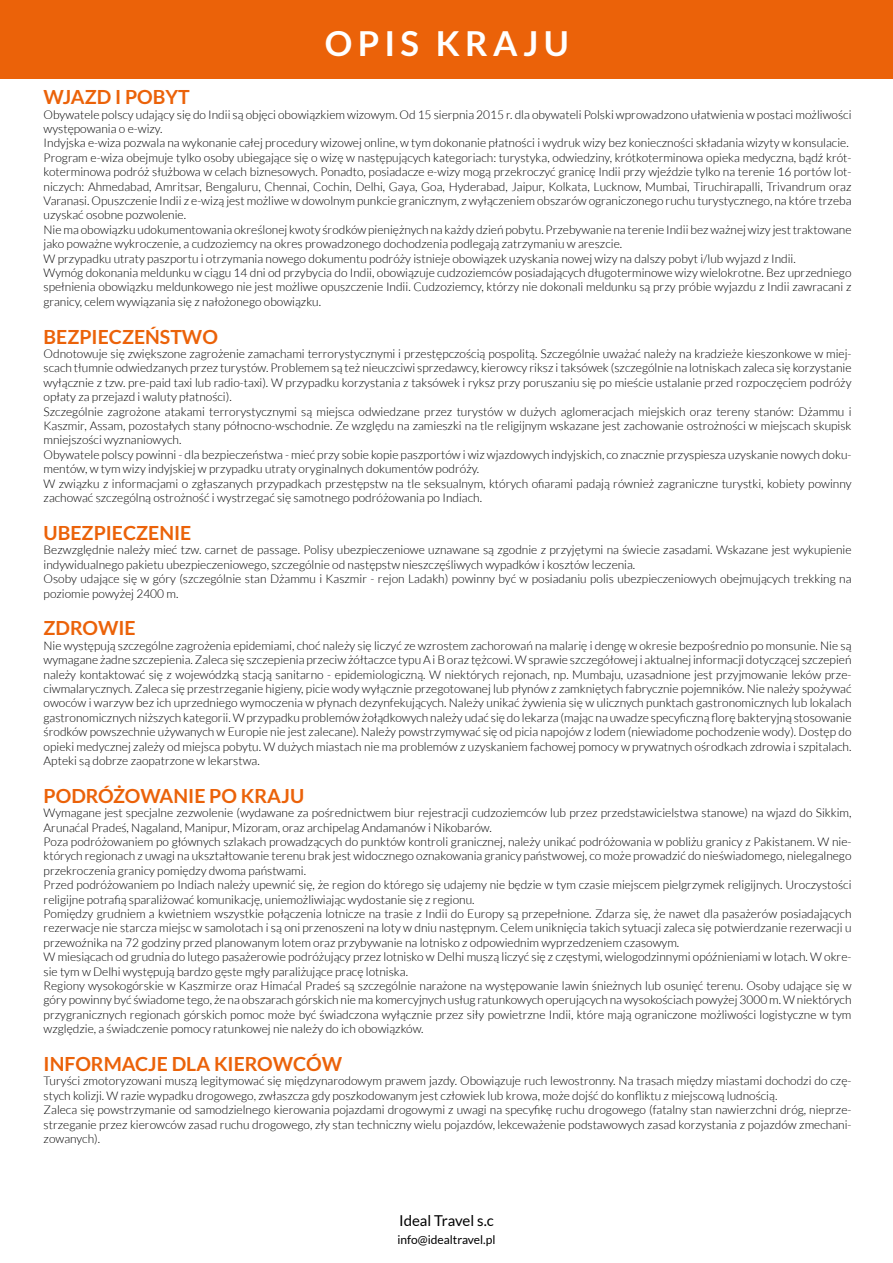
<style>
.page{position:relative;width:893px;height:1263px;background:#fff}
.page>*{position:absolute;margin:0;border:0;box-sizing:border-box;transform-origin:0 0}
.t1{font:700 34.5px "Lato";letter-spacing:.15em;color:#fff}
.t2{font:700 19.5px "Lato";color:#eb6209}
.t3{font:15px "Lato";color:#000}
.t4{font:300 12px/14.4px "Lato";color:#000}
.t5{font:12px "Lato";color:#000}
</style>
<div class="page">
<div style="left:0;top:0;width:893px;height:78px;background:#eb6209"></div>
<h1 class="t1" style="left:325px;top:24px;width:246px">OPIS KRAJU</h1>
<h2 class="t2" style="left:44px;top:86px;width:148px">WJAZD I POBYT</h2>
<p class="t4" style="left:44px;top:107px;width:809px">Obywatele polscy udający się do Indii są objęci obowiązkiem wizowym. Od 15 sierpnia 2015 r. dla obywateli Polski wprowadzono ułatwienia w postaci możliwości występowania o e-wizy.<br>Indyjska e-wiza pozwala na wykonanie całej procedury wizowej online, w tym dokonanie płatności i wydruk wizy bez konieczności składania wizyty w konsulacie.<br>Program e-wiza obejmuje tylko osoby ubiegające się o wizę w następujących kategoriach: turystyka, odwiedziny, krótkoterminowa opieka medyczna, bądź krót&shy;koterminowa podróż służbowa w celach biznesowych. Ponadto, posiadacze e-wizy mogą przekroczyć granicę Indii przy wjeździe tylko na terenie 16 portów lot&shy;niczych: Ahmedabad, Amritsar, Bengaluru, Chennai, Cochin, Delhi, Gaya, Goa, Hyderabad, Jaipur, Kolkata, Lucknow, Mumbai, Tiruchirapalli, Trivandrum oraz Varanasi. Opuszczenie Indii z e-wizą jest możliwe w dowolnym punkcie granicznym, z wyłączeniem obszarów ograniczonego ruchu turystycznego, na które trzeba uzyskać osobne pozwolenie.<br>Nie ma obowiązku udokumentowania określonej kwoty środków pieniężnych na każdy dzień pobytu. Przebywanie na terenie Indii bez ważnej wizy jest traktowane jako poważne wykroczenie, a cudzoziemcy na okres prowadzonego dochodzenia podlegają zatrzymaniu w areszcie.<br>W przypadku utraty paszportu i otrzymania nowego dokumentu podróży istnieje obowiązek uzyskania nowej wizy na dalszy pobyt i/lub wyjazd z Indii.<br>Wymóg dokonania meldunku w ciągu 14 dni od przybycia do Indii, obowiązuje cudzoziemców posiadających długoterminowe wizy wielokrotne. Bez uprzedniego spełnienia obowiązku meldunkowego nie jest możliwe opuszczenie Indii. Cudzoziemcy, którzy nie dokonali meldunku są przy próbie wyjazdu z Indii zawracani z granicy, celem wywiązania się z nałożonego obowiązku.</p>
<h2 class="t2" style="left:44px;top:325px;width:176px">BEZPIECZEŃSTWO</h2>
<p class="t4" style="left:44px;top:347px;width:809px">Odnotowuje się zwiększone zagrożenie zamachami terrorystycznymi i przestępczością pospolitą. Szczególnie uważać należy na kradzieże kieszonkowe w miej&shy;scach tłumnie odwiedzanych przez turystów. Problemem są też nieuczciwi sprzedawcy, kierowcy riksz i taksówek (szczególnie na lotniskach zaleca się korzystanie wyłącznie z tzw. pre-paid taxi lub radio-taxi). W przypadku korzystania z taksówek i ryksz przy poruszaniu się po mieście ustalanie przed rozpoczęciem podróży opłaty za przejazd i waluty płatności).<br>Szczególnie zagrożone atakami terrorystycznymi są miejsca odwiedzane przez turystów w dużych aglomeracjach miejskich oraz tereny stanów: Dżammu i Kaszmir, Assam, pozostałych stany północno-wschodnie. Ze względu na zamieszki na tle religijnym wskazane jest zachowanie ostrożności w miejscach skupisk mniejszości wyznaniowych.<br>Obywatele polscy powinni - dla bezpieczeństwa - mieć przy sobie kopie paszportów i wiz wjazdowych indyjskich, co znacznie przyspiesza uzyskanie nowych doku&shy;mentów, w tym wizy indyjskiej w przypadku utraty oryginalnych dokumentów podróży.<br>W związku z informacjami o zgłaszanych przypadkach przestępstw na tle seksualnym, których ofiarami padają również zagraniczne turystki, kobiety powinny zachować szczególną ostrożność i wystrzegać się samotnego podróżowania po Indiach.</p>
<h2 class="t2" style="left:44px;top:522px;width:149px">UBEZPIECZENIE</h2>
<p class="t4" style="left:44px;top:543px;width:809px">Bezwzględnie należy mieć tzw. carnet de passage. Polisy ubezpieczeniowe uznawane są zgodnie z przyjętymi na świecie zasadami. Wskazane jest wykupienie indywidualnego pakietu ubezpieczeniowego, szczególnie od następstw nieszczęśliwych wypadków i kosztów leczenia.<br>Osoby udające się w góry (szczególnie stan Dżammu i Kaszmir - rejon Ladakh) powinny być w posiadaniu polis ubezpieczeniowych obejmujących trekking na poziomie powyżej 2400 m.</p>
<h2 class="t2" style="left:44px;top:617px;width:94px">ZDROWIE</h2>
<p class="t4" style="left:44px;top:638px;width:809px;text-align:justify">Nie występują szczególne zagrożenia epidemiami, choć należy się liczyć ze wzrostem zachorowań na malarię i dengę w okresie bezpośrednio po monsunie. Nie są wymagane żadne szczepienia. Zaleca się szczepienia przeciw żółtaczce typu A i B oraz tężcowi. W sprawie szczegółowej i aktualnej informacji dotyczącej szczepień należy kontaktować się z wojewódzką stacją sanitarno - epidemiologiczną. W niektórych rejonach, np. Mumbaju, uzasadnione jest przyjmowanie leków prze&shy;ciwmalarycznych. Zaleca się przestrzeganie higieny, picie wody wyłącznie przegotowanej lub płynów z zamkniętych fabrycznie pojemników. Nie należy spożywać owoców i warzyw bez ich uprzedniego wymoczenia w płynach dezynfekujących. Należy unikać żywienia się w ulicznych punktach gastronomicznych lub lokalach gastronomicznych niższych kategorii. W przypadku problemów żołądkowych należy udać się do lekarza (mając na uwadze specyficzną florę bakteryjną stosowanie środków powszechnie używanych w Europie nie jest zalecane). Należy powstrzymywać się od picia napojów z lodem (niewiadome pochodzenie wody). Dostęp do opieki medycznej zależy od miejsca pobytu. W dużych miastach nie ma problemów z uzyskaniem fachowej pomocy w prywatnych ośrodkach zdrowia i szpitalach.<br>Apteki są dobrze zaopatrzone w lekarstwa.</p>
<h2 class="t2" style="left:44px;top:784px;width:262px">PODRÓŻOWANIE PO KRAJU</h2>
<p class="t4" style="left:44px;top:806px;width:809px">Wymagane jest specjalne zezwolenie (wydawane za pośrednictwem biur rejestracji cudzoziemców lub przez przedstawicielstwa stanowe) na wjazd do Sikkim, Arunaćal Pradeś, Nagaland, Manipur, Mizoram, oraz archipelag Andamanów i Nikobarów.<br>Poza podróżowaniem po głównych szlakach prowadzących do punktów kontroli granicznej, należy unikać podróżowania w pobliżu granicy z Pakistanem. W nie&shy;których regionach z uwagi na ukształtowanie terenu brak jest widocznego oznakowania granicy państwowej, co może prowadzić do nieświadomego, nielegalnego przekroczenia granicy pomiędzy dwoma państwami.<br>Przed podróżowaniem po Indiach należy upewnić się, że region do którego się udajemy nie będzie w tym czasie miejscem pielgrzymek religijnych. Uroczystości religijne potrafią sparaliżować komunikację, uniemożliwiając wydostanie się z regionu.<br>Pomiędzy grudniem a kwietniem wszystkie połączenia lotnicze na trasie z Indii do Europy są przepełnione. Zdarza się, że nawet dla pasażerów posiadających rezerwacje nie starcza miejsc w samolotach i są oni przenoszeni na loty w dniu następnym. Celem uniknięcia takich sytuacji zaleca się potwierdzanie rezerwacji u przewoźnika na 72 godziny przed planowanym lotem oraz przybywanie na lotnisko z odpowiednim wyprzedzeniem czasowym.<br>W miesiącach od grudnia do lutego pasażerowie podróżujący przez lotnisko w Delhi muszą liczyć się z częstymi, wielogodzinnymi opóźnieniami w lotach. W okre&shy;sie tym w Delhi występują bardzo gęste mgły paraliżujące pracę lotniska.<br>Regiony wysokogórskie w Kaszmirze oraz Himaćal Pradeś są szczególnie narażone na występowanie lawin śnieżnych lub osunięć terenu. Osoby udające się w góry powinny być świadome tego, że na obszarach górskich nie ma komercyjnych usług ratunkowych operujących na wysokościach powyżej 3000 m. W niektórych przygranicznych regionach górskich pomoc może być świadczona wyłącznie przez siły powietrzne Indii, które mają ograniczone możliwości logistyczne w tym względzie, a świadczenie pomocy ratunkowej nie należy do ich obowiązków.</p>
<h2 class="t2" style="left:44px;top:1053px;width:300px">INFORMACJE DLA KIEROWCÓW</h2>
<p class="t4" style="left:44px;top:1074px;width:809px">Turyści zmotoryzowani muszą legitymować się międzynarodowym prawem jazdy. Obowiązuje ruch lewostronny. Na trasach między miastami dochodzi do czę&shy;stych kolizji. W razie wypadku drogowego, zwłaszcza gdy poszkodowanym jest człowiek lub krowa, może dojść do konfliktu z miejscową ludnością.<br>Zaleca się powstrzymanie od samodzielnego kierowania pojazdami drogowymi z uwagi na specyfikę ruchu drogowego (fatalny stan nawierzchni dróg, nieprze&shy;strzeganie przez kierowców zasad ruchu drogowego, zły stan techniczny wielu pojazdów, lekceważenie podstawowych zasad korzystania z pojazdów zmechani&shy;zowanych).</p>
<p class="t3" style="left:399px;top:1212px;width:96px">Ideal Travel s.c</p>
<p class="t5" style="left:397px;top:1233px;width:100px">info@idealtravel.pl</p>
</div>
